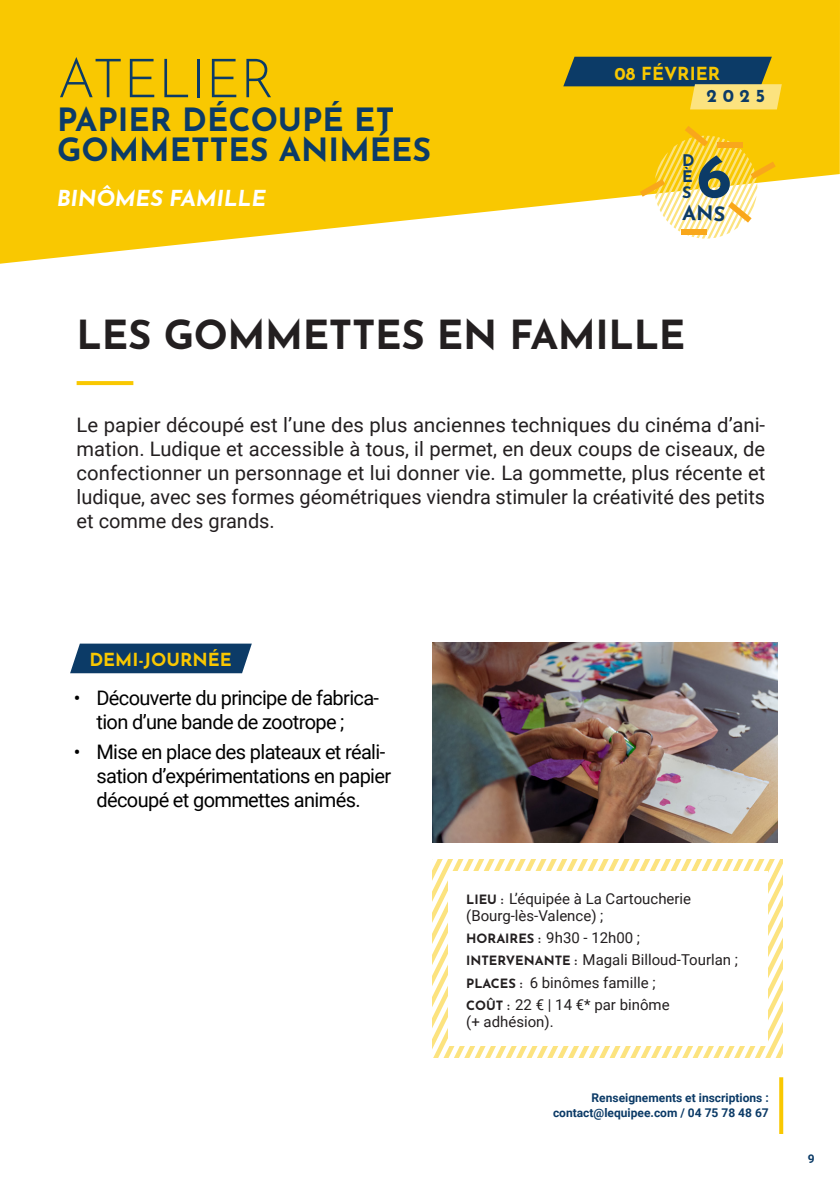
<style>
.page{position:relative;width:840px;height:1191px;background:#fff}
.page>*{position:absolute;margin:0;border:0;box-sizing:border-box;transform-origin:0 0}
.t1{font:700 62px "Josefin Sans";color:#0c3b67}
.t2{font:300 54px "Josefin Sans";color:#0c3b67}
.TITRE_1{font:700 40px "Josefin Sans";letter-spacing:-.01em;color:#231f20}
.t3{font:700 32px/30px "Josefin Sans";color:#0c3b67}
.t4{font:italic 700 22px "Josefin Sans";letter-spacing:-.01em;color:#fff}
.t5{font:20px/24px "Roboto";color:#231f20;text-align:justify}
.t6{font:20px/24px "Roboto";letter-spacing:-.03em;color:#000;text-align:center}
.t7{font:700 18px "Josefin Sans";color:#f9c801}
.t8{font:700 18px "Josefin Sans";color:#0c3b67}
.t9{font:700 16px "Josefin Sans";color:#0c3b67}
.t10{font:15px/17.2px "Roboto";color:#231f20}
.t11{font:700 12px/14.4px "Roboto";color:#0c3b67;text-align:right}
.s1{font-family:"Josefin Sans";font-weight:700;font-size:12.8px}
</style>
<div class="page">
<svg style="left:0;top:0;width:839px;height:264px;fill:#f9c801"></svg>
<svg style="left:563px;top:57px;width:218px;height:52px"></svg>
<svg style="left:77px;top:381px;width:56px;height:4px"></svg>
<svg style="left:432px;top:859px;width:349px;height:198px"></svg>
<div style="left:447px;top:871px;width:319px;height:174px;background:#fff"></div>
<img style="left:432px;top:643px;width:345px;height:200px">
<svg style="left:779px;top:1077px;width:3px;height:57px"></svg>
<svg style="left:70px;top:643px;width:182px;height:30px"></svg>
<svg style="left:639px;top:126px;width:136px;height:112px"></svg>
<p class="t2" style="left:57px;top:37px;width:219px">ATELIER</p>
<p class="t3" style="left:57px;top:100px;width:375px">PAPIER DÉCOUPÉ ET<br>GOMMETTES ANIMÉES</p>
<p class="t4" style="left:57px;top:179px;width:211px">BINÔMES FAMILLE</p>
<p class="t7" style="left:614px;top:57px;width:107px">08 FÉVRIER</p>
<p class="t8" style="left:706px;top:80px;width:60px">2025</p>
<p class="t9" style="left:681px;top:146px;width:14px">D</p>
<p class="t9" style="left:681px;top:162px;width:12px">È</p>
<p class="t9" style="left:681px;top:178px;width:11px">S</p>
<p class="t1" style="left:696px;top:121px;width:36px">6</p>
<p class="TITRE_1" style="left:77px;top:299px;width:610px">LES GOMMETTES EN FAMILLE</p>
<p class="t5" style="left:77px;top:412px;width:690px">Le papier découpé est l’une des plus anciennes techniques du cinéma d’ani&shy;mation. Ludique et accessible à tous, il permet, en deux coups de ciseaux, de confectionner un personnage et lui donner vie. La gommette, plus récente et ludique, avec ses formes géométriques viendra stimuler la créativité des petits et comme des grands.</p>
<p class="t7" style="left:89px;top:643px;width:144px">DEMI-JOURNÉE</p>
<p class="t6" style="left:74px;top:685px;width:306px">• Découverte du principe de fabrica&shy;tion d’une bande de zootrope ;</p>
<p class="t6" style="left:96px;top:739px;width:296px;text-align:left;text-indent:-23px">• Mise en place des plateaux et réali&shy;sation d’expérimentations en papier découpé et gommettes animés.</p>
<p class="t10" style="left:466px;top:889px;width:226px"><span class="s1">LIEU :</span> L’équipée à La Cartoucherie (Bourg-lès-Valence) ;</p>
<p class="t10" style="left:466px;top:928px;width:175px"><span class="s1">HORAIRES :</span> 9h30 - 12h00 ;</p>
<p class="t10" style="left:466px;top:951px;width:273px"><span class="s1">INTERVENANTE :</span> Magali Billoud-Tourlan ;</p>
<p class="t10" style="left:466px;top:973px;width:191px"><span class="s1">PLACES :</span> 6 binômes famille ;</p>
<p class="t10" style="left:466px;top:995px;width:205px"><span class="s1">COÛT :</span> 22 € | 14 €* par binôme</p>
<p class="t10" style="left:466px;top:1012px;width:89px">(+ adhésion).</p>
<p class="t11" style="left:552px;top:1090px;width:217px">Renseignements et inscriptions : contact@lequipee.com / 04 75 78 48 67</p>
<p class="t11" style="left:807px;top:1150px;width:8px">9</p>
</div>
